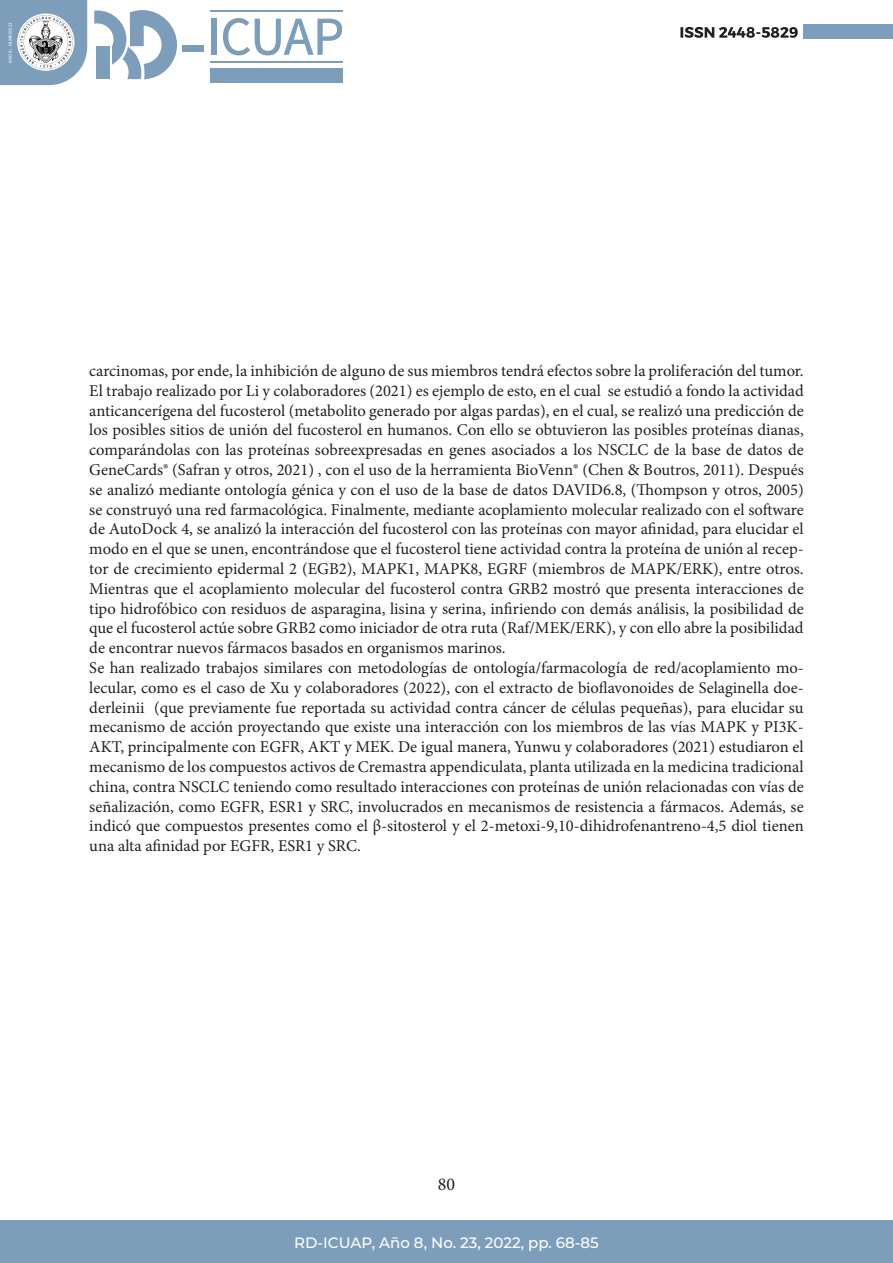
<style>
.page{position:relative;width:893px;height:1263px;background:#fff}
.page>*{position:absolute;margin:0;border:0;box-sizing:border-box;transform-origin:0 0}
.t1{font:18px "Minion Pro";color:#231f20}
.TÍTULO_DE_ARTÍCULO{font:16.5px/19.8px "Minion Pro";color:#231f20;text-align:justify}
.t2{font:500 15px "Montserrat";color:#fff}
.t3{font:4.5px "BUAP802";color:#fff}
</style>
<div class="page">
<div style="left:804px;top:25px;width:89px;height:14px;background:#7d9eba"></div>
<svg style="left:680px;top:27px;width:118px;height:11px"></svg>
<div style="left:0;top:1220px;width:893px;height:43px;background:#7d9eba"></div>
<svg style="left:94px;top:10px;width:83px;height:69px"></svg>
<div style="left:96px;top:46px;width:14px;height:33px;background:#7d9eba"></div>
<svg style="left:0;top:0;width:87px;height:85px"></svg>
<div style="left:3px;top:9px;width:11px;height:67px;background:#7d9eba"></div>
<div style="left:182px;top:45px;width:21px;height:7px;background:#7d9eba"></div>
<div style="left:210px;top:68px;width:133px;height:14px;background:#7d9eba"></div>
<svg style="left:203px;top:18px;width:139px;height:37px"></svg>
<hr style="left:210px;top:10px;width:133px;height:2px;background:#7d9eba">
<hr style="left:210px;top:61px;width:133px;height:2px;background:#7d9eba">
<p class="t3" style="left:8px;top:63px;width:42px;rotate:-90deg">AÑO 8, NÚMERO 23</p>
<p class="TÍTULO_DE_ARTÍCULO" style="left:89px;top:361px;width:716px">carcinomas, por ende, la inhibición de alguno de sus miembros tendrá efectos sobre la proliferación del tumor.<br>El trabajo realizado por Li y colaboradores (2021) es ejemplo de esto, en el cual se estudió a fondo la actividad anticancerígena del fucosterol (metabolito generado por algas pardas), en el cual, se realizó una predicción de los posibles sitios de unión del fucosterol en humanos. Con ello se obtuvieron las posibles proteínas dianas, comparándolas con las proteínas sobreexpresadas en genes asociados a los NSCLC de la base de datos de GeneCards® (Safran y otros, 2021) , con el uso de la herramienta BioVenn® (Chen &amp; Boutros, 2011). Después se analizó mediante ontología génica y con el uso de la base de datos DAVID6.8, (Thompson y otros, 2005) se construyó una red farmacológica. Finalmente, mediante acoplamiento molecular realizado con el software de AutoDock 4, se analizó la interacción del fucosterol con las proteínas con mayor afinidad, para elucidar el modo en el que se unen, encontrándose que el fucosterol tiene actividad contra la proteína de unión al recep&shy;tor de crecimiento epidermal 2 (EGB2), MAPK1, MAPK8, EGRF (miembros de MAPK/ERK), entre otros.<br>Mientras que el acoplamiento molecular del fucosterol contra GRB2 mostró que presenta interacciones de tipo hidrofóbico con residuos de asparagina, lisina y serina, infiriendo con demás análisis, la posibilidad de que el fucosterol actúe sobre GRB2 como iniciador de otra ruta (Raf/MEK/ERK), y con ello abre la posibilidad de encontrar nuevos fármacos basados en organismos marinos.</p>
<p class="TÍTULO_DE_ARTÍCULO" style="left:89px;top:658px;width:716px">Se han realizado trabajos similares con metodologías de ontología/farmacología de red/acoplamiento mo&shy;lecular, como es el caso de Xu y colaboradores (2022), con el extracto de bioflavonoides de Selaginella doe&shy;derleinii (que previamente fue reportada su actividad contra cáncer de células pequeñas), para elucidar su mecanismo de acción proyectando que existe una interacción con los miembros de las vías MAPK y PI3K-AKT, principalmente con EGFR, AKT y MEK. De igual manera, Yunwu y colaboradores (2021) estudiaron el mecanismo de los compuestos activos de Cremastra appendiculata, planta utilizada en la medicina tradicional china, contra NSCLC teniendo como resultado interacciones con proteínas de unión relacionadas con vías de señalización, como EGFR, ESR1 y SRC, involucrados en mecanismos de resistencia a fármacos. Además, se indicó que compuestos presentes como el β-sitosterol y el 2-metoxi-9,10-dihidrofenantreno-4,5 diol tienen una alta afinidad por EGFR, ESR1 y SRC.</p>
<p class="t1" style="left:438px;top:1172px;width:19px">80</p>
<p class="t2" style="left:294px;top:1232px;width:306px">RD-ICUAP, Año 8, No. 23, 2022, pp. 68-85</p>
</div>
